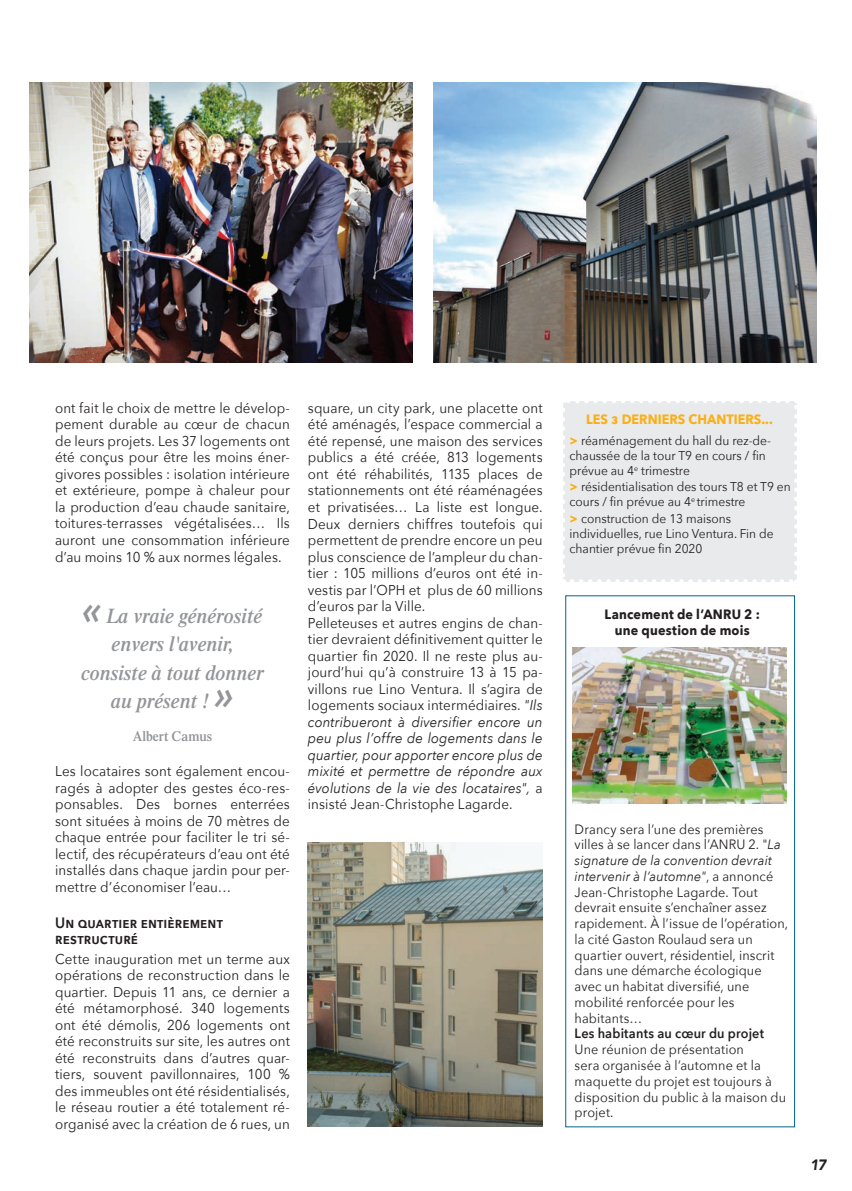
<style>
.page{position:relative;width:852px;height:1191px;background:#fff}
.page>*{position:absolute;margin:0;border:0;box-sizing:border-box;transform-origin:0 0}
.t1{font:italic 600 21px "Times";color:#939598;scale:.94 1}
.t2{font:600 15px "Avenir Next";letter-spacing:.03em;color:#231f20;scale:.94 1}
.t3{font:600 15px "Avenir Next";letter-spacing:.115em;color:#231f20;scale:.94 1}
.t4{font:italic 900 15px "Avenir";color:#231f20;scale:.94 1}
.t5{font:14.25px/16.5px "Avenir Next";letter-spacing:.005em;color:#231f20;text-align:justify;scale:.94 1}
.t6{font:600 14.25px "Times";color:#939598;scale:.94 1}
.t7{font:13.5px/15.8px "Avenir Next";letter-spacing:.01em;color:#231f20;scale:.94 1}
.t8{font:700 13.5px "Avenir Next";letter-spacing:.015em;color:#231f20;scale:.94 1}
.t9{font:600 13.5px "Avenir Next";letter-spacing:.015em;color:#231f20;scale:.94 1}
.t10{font:700 13.5px "Avenir Next";color:#faaf18;scale:.94 1}
.t11{font:12.75px/15px "Avenir Next";color:#231f20;scale:.94 1}
.s1{font-family:"Avenir Next";font-size:39px}
.s2{font-style:italic}
.s3{font-weight:700;font-size:13.5px;color:#faaf18}
</style>
<div class="page">
<div style="left:563px;top:401px;width:233px;height:180px;background:#e9eaeb"></div>
<svg style="left:563px;top:410px;width:2px;height:171px"></svg>
<svg style="left:572px;top:579px;width:224px;height:3px"></svg>
<svg style="left:794px;top:401px;width:3px;height:171px"></svg>
<svg style="left:563px;top:401px;width:224px;height:2px"></svg>
<img style="left:30px;top:82px;width:382px;height:280px">
<img style="left:433px;top:82px;width:383px;height:280px">
<img style="left:572px;top:647px;width:214px;height:156px">
<img style="left:308px;top:842px;width:234px;height:284px">
<p class="t5" style="left:55px;top:399px;width:251px">ont fait le choix de mettre le dévelop&shy;pement durable au coeur de chacun de leurs projets. Les 37 logements ont été conçus pour être les moins éner&shy;givores possibles : isolation intérieure et extérieure, pompe à chaleur pour la production d’eau chaude sanitaire, toitures-terrasses végétalisées… Ils auront une consommation inférieure d’au moins 10 % aux normes légales.</p>
<p class="t1" style="left:83px;top:603px;width:193px"><span class="s1">«</span> La vraie générosité</p>
<p class="t1" style="left:112px;top:632px;width:131px">envers l'avenir,</p>
<p class="t1" style="left:81px;top:660px;width:196px">consiste à tout donner</p>
<p class="t1" style="left:111px;top:689px;width:132px">au présent ! <span class="s1">»</span></p>
<p class="t6" style="left:133px;top:728px;width:86px">Albert Camus</p>
<p class="t5" style="left:55px;top:762px;width:251px">Les locataires sont également encou&shy;ragés à adopter des gestes éco-res&shy;ponsables. Des bornes enterrées sont situées à moins de 70 mètres de chaque entrée pour faciliter le tri sé&shy;lectif, des récupérateurs d’eau ont été installés dans chaque jardin pour per&shy;mettre d’économiser l’eau…</p>
<p class="t2" style="left:55px;top:909px;width:178px">Un quartier entièrement</p>
<p class="t3" style="left:55px;top:926px;width:90px">restructuré</p>
<p class="t5" style="left:55px;top:949px;width:251px">Cette inauguration met un terme aux opérations de reconstruction dans le quartier. Depuis 11 ans, ce dernier a été métamorphosé. 340 logements ont été démolis, 206 logements ont été reconstruits sur site, les autres ont été reconstruits dans d’autres quar&shy;tiers, souvent pavillonnaires, 100 % des immeubles ont été résidentialisés, le réseau routier a été totalement ré&shy;organisé avec la création de 6 rues, un</p>
<p class="t5" style="left:308px;top:399px;width:251px">square, un city park, une placette ont été aménagés, l’espace commercial a été repensé, une maison des services publics a été créée, 813 logements ont été réhabilités, 1135 places de stationnements ont été réaménagées et privatisées… La liste est longue.<br>Deux derniers chiffres toutefois qui permettent de prendre encore un peu plus conscience de l’ampleur du chan&shy;tier : 105 millions d’euros ont été in&shy;vestis par l’OPH et plus de 60 millions d’euros par la Ville.</p>
<p class="t5" style="left:308px;top:613px;width:251px">Pelleteuses et autres engins de chan&shy;tier devraient définitivement quitter le quartier fin 2020. Il ne reste plus au&shy;jourd’hui qu’à construire 13 à 15 pa&shy;villons rue Lino Ventura. Il s’agira de logements sociaux intermédiaires. <span class="s2">"Ils contribueront à diversifier encore un peu plus l’offre de logements dans le quartier, pour apporter encore plus de mixité et permettre de répondre aux évolutions de la vie des locataires",</span> a insisté Jean-Christophe Lagarde.</p>
<p class="t10" style="left:586px;top:407px;width:200px">LES 3 DERNIERS CHANTIERS...</p>
<p class="t11" style="left:569px;top:432px;width:216px"><span class="s3">&gt;</span> réaménagement du hall du rez-de&shy;chaussée de la tour T9 en cours / fin prévue au 4<sup>e</sup> trimestre</p>
<p class="t11" style="left:569px;top:479px;width:237px"><span class="s3">&gt;</span> résidentialisation des tours T8 et T9 en cours / fin prévue au 4<sup>e</sup> trimestre</p>
<p class="t11" style="left:569px;top:510px;width:219px"><span class="s3">&gt;</span> construction de 13 maisons individuelles, rue Lino Ventura. Fin de chantier prévue fin 2020</p>
<p class="t8" style="left:604px;top:602px;width:167px">Lancement de l’ANRU 2 :</p>
<p class="t8" style="left:614px;top:619px;width:145px">une question de mois</p>
<p class="t7" style="left:574px;top:820px;width:229px">Drancy sera l’une des premières villes à se lancer dans l’ANRU 2. "<span class="s2">La signature de la convention devrait intervenir à l’automne"</span>, a annoncé<br>Jean-Christophe Lagarde. Tout devrait ensuite s’enchaîner assez rapidement. À l’issue de l’opération, la cité Gaston Roulaud sera un quartier ouvert, résidentiel, inscrit dans une démarche écologique avec un habitat diversifié, une mobilité renforcée pour les habitants…</p>
<p class="t9" style="left:574px;top:1022px;width:203px">Les habitants au coeur du projet</p>
<p class="t7" style="left:574px;top:1041px;width:226px">Une réunion de présentation<br>sera organisée à l’automne et la maquette du projet est toujours à disposition du public à la maison du projet.</p>
<p class="t4" style="left:810px;top:1151px;width:18px">17</p>
</div>
